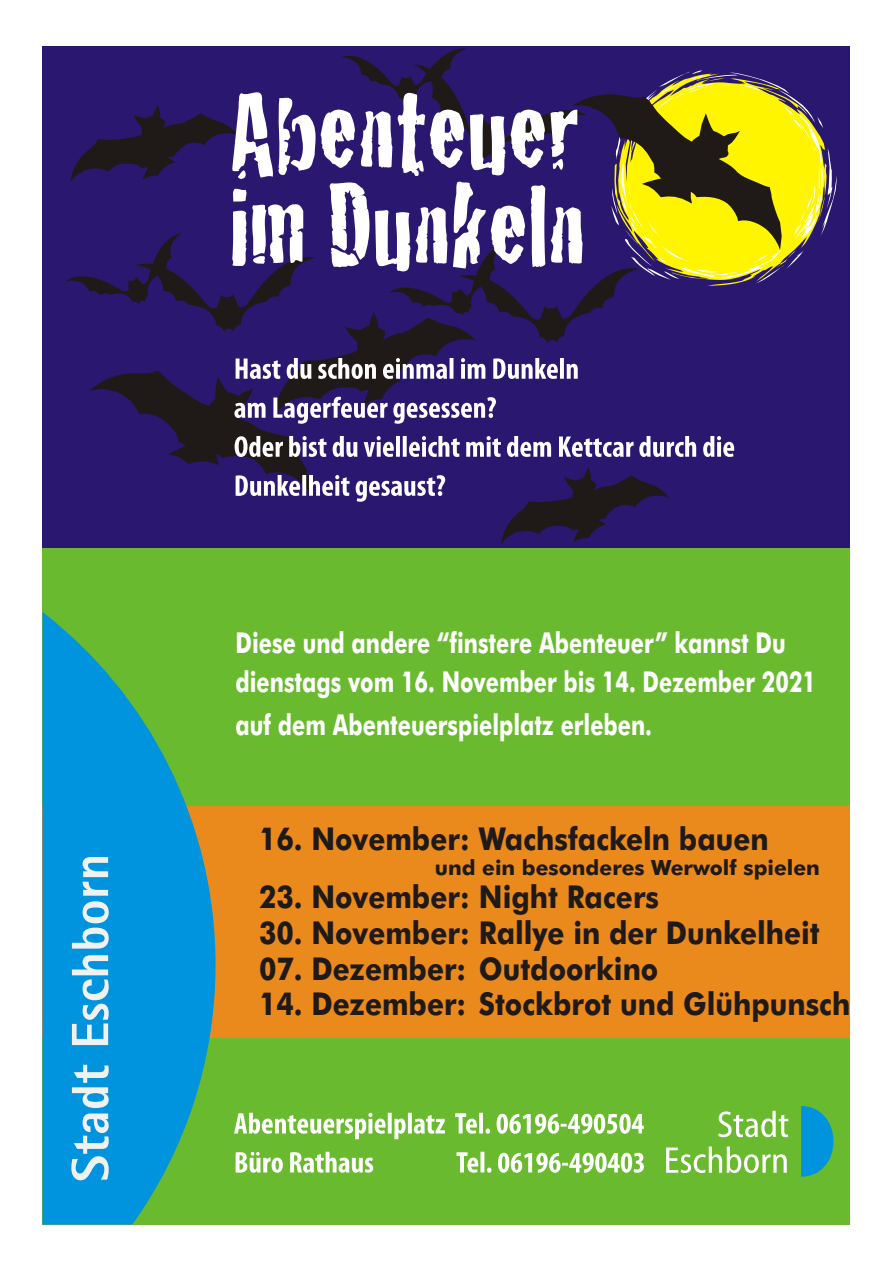
<style>
.page{position:relative;width:894px;height:1263px;background:#fff}
.page>*{position:absolute;margin:0;border:0;box-sizing:border-box;transform-origin:0 0}
.t1{font:700 31.5px "Futura Md BT";color:#1f1a17;scale:.89 1}
.t2{font:700 28.8px "Futura Md BT";color:#fff;scale:.75 1}
.t3{font:700 21px "Futura Md BT";color:#1f1a17}
</style>
<div class="page">
<div style="left:43px;top:969px;width:807px;height:256px;background:#69ba2e"></div>
<div style="left:43px;top:315px;width:807px;height:255px;background:#291770"></div>
<div style="left:43px;top:549px;width:807px;height:297px;background:#69ba2e"></div>
<div style="left:43px;top:47px;width:807px;height:289px;background:#291770"></div>
<svg style="left:234px;top:1113px;width:410px;height:26px"></svg>
<svg style="left:236px;top:1152px;width:408px;height:21px"></svg>
<svg style="left:718px;top:1111px;width:70px;height:26px"></svg>
<svg style="left:666px;top:1147px;width:121px;height:26px"></svg>
<svg style="left:801px;top:1106px;width:32px;height:71px"></svg>
<div style="left:43px;top:806px;width:807px;height:231px;background:#eb8a1c"></div>
<svg style="left:43px;top:612px;width:173px;height:613px;fill:#0094de"></svg>
<svg style="left:71px;top:857px;width:38px;height:323px;background:#53b4e4"></svg>
<svg style="left:66px;top:48px;width:771px;height:496px"></svg>
<p class="t2" style="left:236px;top:631px;width:735px">Diese und andere “finstere Abenteuer” kannst Du</p>
<p class="t2" style="left:236px;top:670px;width:776px">dienstags vom 16. November bis 14. Dezember 2021</p>
<p class="t2" style="left:236px;top:713px;width:557px">auf dem Abenteuerspielplatz erleben.</p>
<p class="t1" style="left:259px;top:826px;width:574px">16. November: Wachsfackeln bauen</p>
<p class="t1" style="left:259px;top:884px;width:451px">23. November: Night Racers</p>
<p class="t1" style="left:259px;top:920px;width:632px">30. November: Rallye in der Dunkelheit</p>
<p class="t1" style="left:259px;top:956px;width:450px">07. Dezember: Outdoorkino</p>
<p class="t1" style="left:259px;top:991px;width:666px">14. Dezember: Stockbrot und Glühpunsch</p>
<p class="t3" style="left:435px;top:859px;width:387px">und ein besonderes Werwolf spielen</p>
</div>
